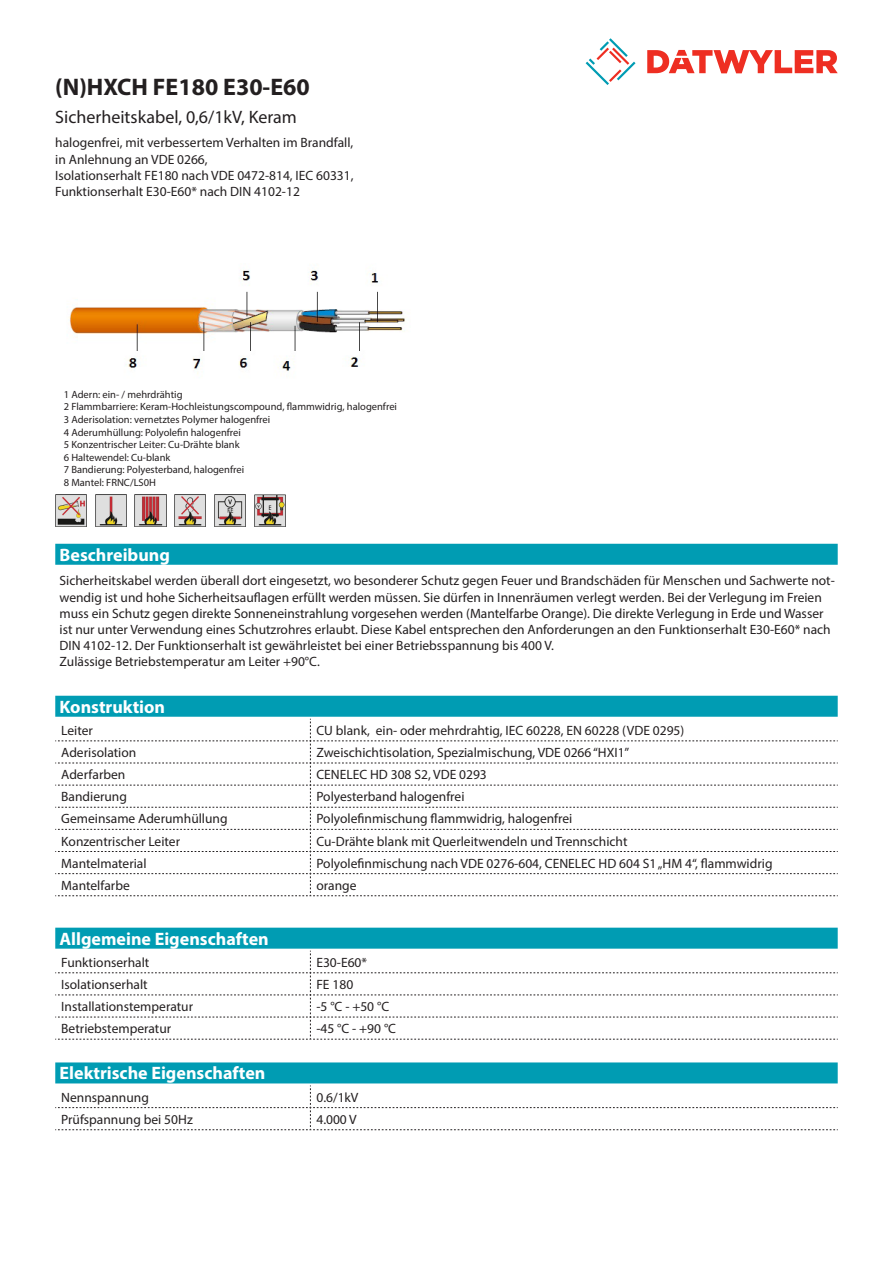
<style>
.page{position:relative;width:893px;height:1263px;background:#fff}
.page>*{position:absolute;margin:0;border:0;box-sizing:border-box;transform-origin:0 0}
.Product_Head{font:700 24px "Myriad Pro";color:#231f20}
.Standard_Head_Proper{font:700 18px "Myriad Pro";color:#fff}
.SubHead{font:18px "Myriad Pro";color:#231f20}
.Standard_text{font:13.5px/16.2px "Myriad Pro";color:#231f20}
.myriad_light_propert{font:13.5px "Myriad Pro";color:#231f20}
.imagetext{font:10.5px/12.6px "Myriad Pro";color:#231f20}
</style>
<div class="page">
<svg style="left:586px;top:38px;width:49px;height:47px"></svg>
<svg style="left:647px;top:50px;width:191px;height:23px"></svg>
<div style="left:55px;top:696px;width:783px;height:21px;background:#009cb3"></div>
<svg style="left:55px;top:719px;width:783px;height:177px"></svg>
<img style="left:69px;top:268px;width:337px;height:106px">
<div style="left:55px;top:544px;width:783px;height:21px;background:#009cb3"></div>
<img style="left:254px;top:495px;width:31px;height:31px">
<img style="left:214px;top:495px;width:31px;height:31px">
<img style="left:174px;top:495px;width:32px;height:31px">
<img style="left:135px;top:495px;width:31px;height:31px">
<img style="left:95px;top:495px;width:31px;height:31px">
<img style="left:55px;top:495px;width:32px;height:31px">
<div style="left:55px;top:928px;width:783px;height:21px;background:#009cb3"></div>
<svg style="left:55px;top:951px;width:783px;height:89px"></svg>
<div style="left:55px;top:1062px;width:783px;height:21px;background:#009cb3"></div>
<svg style="left:55px;top:1085px;width:783px;height:45px"></svg>
<p class="Product_Head" style="left:55px;top:71px;width:256px">(N)HXCH FE180 E30-E60</p>
<p class="SubHead" style="left:55px;top:105px;width:243px">Sicherheitskabel, 0,6/1kV, Keram</p>
<p class="Standard_text" style="left:55px;top:134px;width:300px">halogenfrei, mit verbessertem Verhalten im Brandfall, in Anlehnung an VDE 0266,<br>Isolationserhalt FE180 nach VDE 0472-814, IEC 60331, Funktionserhalt E30-E60* nach DIN 4102-12</p>
<p class="imagetext" style="left:64px;top:388px;width:335px">1 Adern: ein- / mehrdrähtig<br>2 Flammbarriere: Keram-Hochleistungscompound, flammwidrig, halogenfrei 3 Aderisolation: vernetztes Polymer halogenfrei<br>4 Aderumhüllung: Polyolefin halogenfrei<br>5 Konzentrischer Leiter: Cu-Drähte blank<br>6 Haltewendel: Cu-blank<br>7 Bandierung: Polyesterband, halogenfrei<br>8 Mantel: FRNC/LS0H</p>
<p class="Standard_Head_Proper" style="left:60px;top:543px;width:112px">Beschreibung</p>
<p class="Standard_text" style="left:60px;top:573px;width:777px">Sicherheitskabel werden überall dort eingesetzt, wo besonderer Schutz gegen Feuer und Brandschäden für Menschen und Sachwerte not&shy;wendig ist und hohe Sicherheitsauflagen erfüllt werden müssen. Sie dürfen in Innenräumen verlegt werden. Bei der Verlegung im Freien muss ein Schutz gegen direkte Sonneneinstrahlung vorgesehen werden (Mantelfarbe Orange). Die direkte Verlegung in Erde und Wasser ist nur unter Verwendung eines Schutzrohres erlaubt. Diese Kabel entsprechen den Anforderungen an den Funktionserhalt E30-E60* nach DIN 4102-12. Der Funktionserhalt ist gewährleistet bei einer Betriebsspannung bis 400 V.<br>Zulässige Betriebstemperatur am Leiter +90°C.</p>
<p class="Standard_Head_Proper" style="left:60px;top:695px;width:107px">Konstruktion</p>
<p class="myriad_light_propert" style="left:61px;top:722px;width:33px">Leiter</p>
<p class="myriad_light_propert" style="left:316px;top:722px;width:369px">CU blank, ein- oder mehrdrahtig, IEC 60228, EN 60228 (VDE 0295)</p>
<p class="myriad_light_propert" style="left:61px;top:744px;width:77px">Aderisolation</p>
<p class="myriad_light_propert" style="left:316px;top:744px;width:314px">Zweischichtisolation, Spezialmischung, VDE 0266 “HXI1”</p>
<p class="myriad_light_propert" style="left:61px;top:766px;width:66px">Aderfarben</p>
<p class="myriad_light_propert" style="left:316px;top:766px;width:172px">CENELEC HD 308 S2, VDE 0293</p>
<p class="myriad_light_propert" style="left:61px;top:788px;width:67px">Bandierung</p>
<p class="myriad_light_propert" style="left:316px;top:788px;width:150px">Polyesterband halogenfrei</p>
<p class="myriad_light_propert" style="left:61px;top:810px;width:168px">Gemeinsame Aderumhüllung</p>
<p class="myriad_light_propert" style="left:316px;top:810px;width:258px">Polyolefinmischung flammwidrig, halogenfrei</p>
<p class="myriad_light_propert" style="left:61px;top:833px;width:120px">Konzentrischer Leiter</p>
<p class="myriad_light_propert" style="left:316px;top:833px;width:313px">Cu-Drähte blank mit Querleitwendeln und Trennschicht</p>
<p class="myriad_light_propert" style="left:61px;top:855px;width:87px">Mantelmaterial</p>
<p class="myriad_light_propert" style="left:316px;top:855px;width:458px">Polyolefinmischung nach VDE 0276-604, CENELEC HD 604 S1 „HM 4“, flammwidrig</p>
<p class="myriad_light_propert" style="left:61px;top:877px;width:70px">Mantelfarbe</p>
<p class="myriad_light_propert" style="left:316px;top:877px;width:42px">orange</p>
<p class="Standard_Head_Proper" style="left:60px;top:927px;width:211px">Allgemeine Eigenschaften</p>
<p class="myriad_light_propert" style="left:61px;top:954px;width:90px">Funktionserhalt</p>
<p class="myriad_light_propert" style="left:316px;top:954px;width:52px">E30-E60*</p>
<p class="myriad_light_propert" style="left:61px;top:976px;width:88px">Isolationserhalt</p>
<p class="myriad_light_propert" style="left:316px;top:976px;width:38px">FE 180</p>
<p class="myriad_light_propert" style="left:61px;top:998px;width:133px">Installationstemperatur</p>
<p class="myriad_light_propert" style="left:316px;top:998px;width:74px">-5 °C - +50 °C</p>
<p class="myriad_light_propert" style="left:61px;top:1020px;width:111px">Betriebstemperatur</p>
<p class="myriad_light_propert" style="left:316px;top:1020px;width:81px">-45 °C - +90 °C</p>
<p class="Standard_Head_Proper" style="left:60px;top:1062px;width:207px">Elektrische Eigenschaften</p>
<p class="myriad_light_propert" style="left:61px;top:1089px;width:89px">Nennspannung</p>
<p class="myriad_light_propert" style="left:316px;top:1089px;width:44px">0.6/1kV</p>
<p class="myriad_light_propert" style="left:61px;top:1111px;width:133px">Prüfspannung bei 50Hz</p>
<p class="myriad_light_propert" style="left:316px;top:1111px;width:42px">4.000 V</p>
</div>
